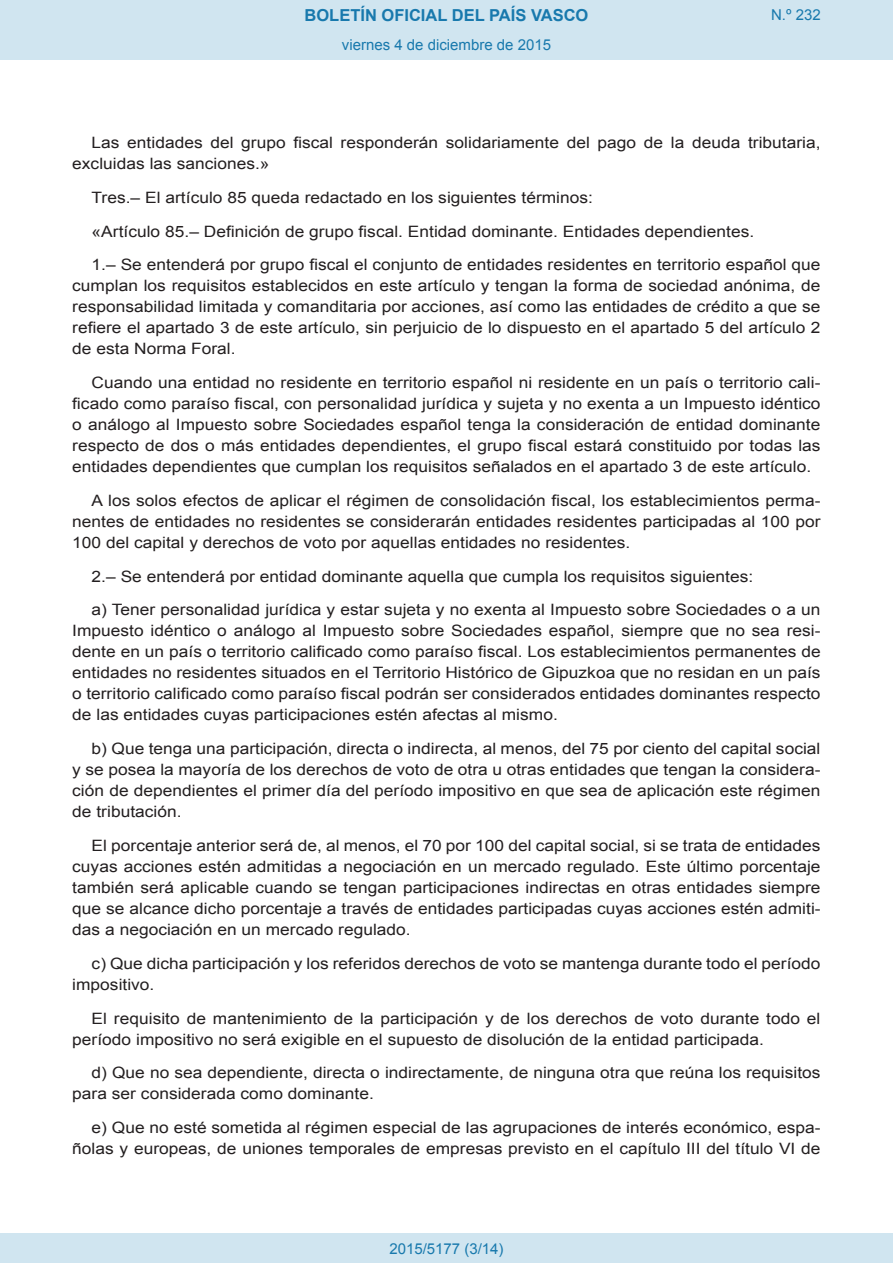
<style>
.page{position:relative;width:893px;height:1263px;background:#fff}
.page>*{position:absolute;margin:0;border:0;box-sizing:border-box;transform-origin:0 0}
.t1{font:700 16.5px "Arial";color:#1879ad}
.BOPVDetalle{font:15.6px/21px "Arial";color:#231f20;text-align:justify;scale:1.11 1}
.Paginacion_Centro{font:15px "Arial";color:#1879ad}
</style>
<div class="page">
<div style="left:0;top:0;width:893px;height:60px;background:#d0e5f0"></div>
<div style="left:0;top:1233px;width:893px;height:30px;background:#d0e5f0"></div>
<p class="t1" style="left:305px;top:4px;width:285px">BOLETÍN OFICIAL DEL PAÍS VASCO</p>
<p class="Paginacion_Centro" style="left:342px;top:35px;width:211px">viernes 4 de diciembre de 2015</p>
<p class="Paginacion_Centro" style="left:771px;top:5px;width:51px">N.º 232</p>
<p class="BOPVDetalle" style="left:72px;top:132px;width:676px;text-indent:19px">Las entidades del grupo fiscal responderán solidariamente del pago de la deuda tributaria, excluidas las sanciones.»</p>
<p class="BOPVDetalle" style="left:92px;top:187px;width:453px">Tres.– El artículo 85 queda redactado en los siguientes términos:</p>
<p class="BOPVDetalle" style="left:92px;top:221px;width:598px">«Artículo 85.– Definición de grupo fiscal. Entidad dominante. Entidades dependientes.</p>
<p class="BOPVDetalle" style="left:72px;top:255px;width:676px;text-indent:19px">1.– Se entenderá por grupo fiscal el conjunto de entidades residentes en territorio español que cumplan los requisitos establecidos en este artículo y tengan la forma de sociedad anónima, de responsabilidad limitada y comanditaria por acciones, así como las entidades de crédito a que se refiere el apartado 3 de este artículo, sin perjuicio de lo dispuesto en el apartado 5 del artículo 2 de esta Norma Foral.</p>
<p class="BOPVDetalle" style="left:72px;top:372px;width:676px;text-indent:19px">Cuando una entidad no residente en territorio español ni residente en un país o territorio cali&shy;ficado como paraíso fiscal, con personalidad jurídica y sujeta y no exenta a un Impuesto idéntico o análogo al Impuesto sobre Sociedades español tenga la consideración de entidad dominante respecto de dos o más entidades dependientes, el grupo fiscal estará constituido por todas las entidades dependientes que cumplan los requisitos señalados en el apartado 3 de este artículo.</p>
<p class="BOPVDetalle" style="left:72px;top:490px;width:676px;text-indent:19px">A los solos efectos de aplicar el régimen de consolidación fiscal, los establecimientos perma&shy;nentes de entidades no residentes se considerarán entidades residentes participadas al 100 por 100 del capital y derechos de voto por aquellas entidades no residentes.</p>
<p class="BOPVDetalle" style="left:92px;top:566px;width:598px">2.– Se entenderá por entidad dominante aquella que cumpla los requisitos siguientes:</p>
<p class="BOPVDetalle" style="left:72px;top:600px;width:676px;text-indent:19px">a) Tener personalidad jurídica y estar sujeta y no exenta al Impuesto sobre Sociedades o a un Impuesto idéntico o análogo al Impuesto sobre Sociedades español, siempre que no sea resi&shy;dente en un país o territorio calificado como paraíso fiscal. Los establecimientos permanentes de entidades no residentes situados en el Territorio Histórico de Gipuzkoa que no residan en un país o territorio calificado como paraíso fiscal podrán ser considerados entidades dominantes respecto de las entidades cuyas participaciones estén afectas al mismo.</p>
<p class="BOPVDetalle" style="left:72px;top:738px;width:676px;text-indent:19px">b) Que tenga una participación, directa o indirecta, al menos, del 75 por ciento del capital social y se posea la mayoría de los derechos de voto de otra u otras entidades que tengan la considera&shy;ción de dependientes el primer día del período impositivo en que sea de aplicación este régimen de tributación.</p>
<p class="BOPVDetalle" style="left:72px;top:835px;width:676px;text-indent:19px">El porcentaje anterior será de, al menos, el 70 por 100 del capital social, si se trata de entidades cuyas acciones estén admitidas a negociación en un mercado regulado. Este último porcentaje también será aplicable cuando se tengan participaciones indirectas en otras entidades siempre que se alcance dicho porcentaje a través de entidades participadas cuyas acciones estén admiti&shy;das a negociación en un mercado regulado.</p>
<p class="BOPVDetalle" style="left:72px;top:953px;width:676px;text-indent:19px">c) Que dicha participación y los referidos derechos de voto se mantenga durante todo el período impositivo.</p>
<p class="BOPVDetalle" style="left:72px;top:1008px;width:676px;text-indent:19px">El requisito de mantenimiento de la participación y de los derechos de voto durante todo el período impositivo no será exigible en el supuesto de disolución de la entidad participada.</p>
<p class="BOPVDetalle" style="left:72px;top:1062px;width:676px;text-indent:19px">d) Que no sea dependiente, directa o indirectamente, de ninguna otra que reúna los requisitos para ser considerada como dominante.</p>
<p class="BOPVDetalle" style="left:72px;top:1117px;width:676px;text-align:right">e) Que no esté sometida al régimen especial de las agrupaciones de interés económico, espa&shy;ñolas y europeas, de uniones temporales de empresas previsto en el capítulo III del título VI de</p>
<p class="Paginacion_Centro" style="left:389px;top:1238px;width:116px">2015/5177 (3/14)</p>
</div>
